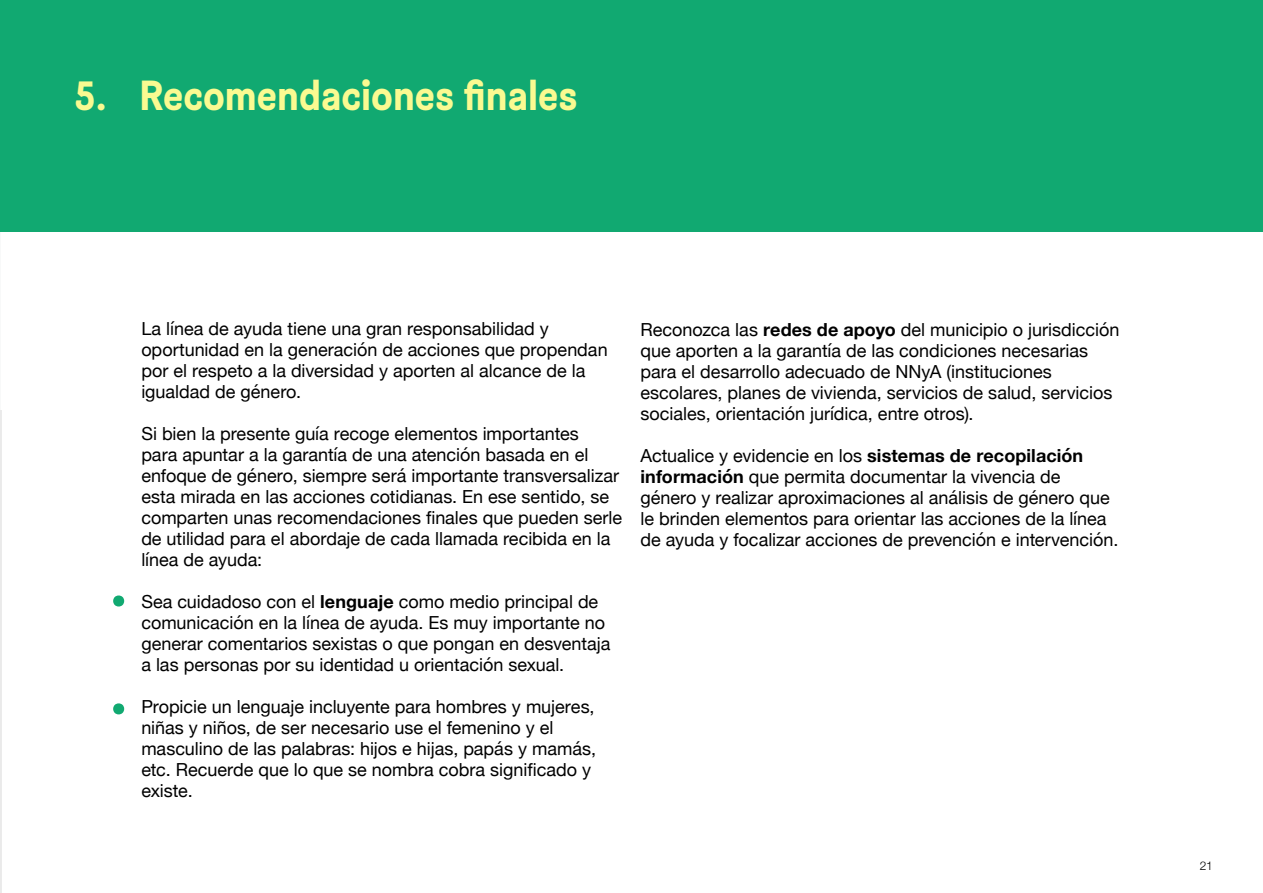
<style>
.page{position:relative;width:1263px;height:893px;background:#fff}
.page>*{position:absolute;margin:0;border:0;box-sizing:border-box;transform-origin:0 0}
.t1{font:700 42px "Brezel Grotesk";color:#fafa91}
.t2{font:18px/21px "Helvetica Neue";color:#000}
.t3{font:300 12px "Helvetica Neue";color:#000}
.s1{font-weight:700}
</style>
<div class="page">
<div style="left:0;top:0;width:1263px;height:231px;background:#11a971"></div>
<svg style="left:113px;top:595px;width:11px;height:11px"></svg>
<svg style="left:113px;top:703px;width:11px;height:11px"></svg>
<img style="left:0;top:410px;width:1px;height:483px">
<h1 class="t1" style="left:75px;top:69px;width:504px">5. Recomendaciones finales</h1>
<p class="t2" style="left:141px;top:319px;width:468px">La línea de ayuda tiene una gran responsabilidad y oportunidad en la generación de acciones que propendan por el respeto a la diversidad y aporten al alcance de la igualdad de género.</p>
<p class="t2" style="left:141px;top:424px;width:482px">Si bien la presente guía recoge elementos importantes<br>para apuntar a la garantía de una atención basada en el enfoque de género, siempre será importante transversalizar esta mirada en las acciones cotidianas. En ese sentido, se comparten unas recomendaciones finales que pueden serle de utilidad para el abordaje de cada llamada recibida en la línea de ayuda:</p>
<p class="t2" style="left:141px;top:592px;width:471px">Sea cuidadoso con el <span class="s1">lenguaje</span> como medio principal de comunicación en la línea de ayuda. Es muy importante no generar comentarios sexistas o que pongan en desventaja a las personas por su identidad u orientación sexual.</p>
<p class="t2" style="left:141px;top:697px;width:456px">Propicie un lenguaje incluyente para hombres y mujeres, niñas y niños, de ser necesario use el femenino y el masculino de las palabras: hijos e hijas, papás y mamás, etc. Recuerde que lo que se nombra cobra significado y existe.</p>
<p class="t2" style="left:640px;top:320px;width:480px">Reconozca las <span class="s1">redes de apoyo</span> del municipio o jurisdicción que aporten a la garantía de las condiciones necesarias para el desarrollo adecuado de NNyA (instituciones escolares, planes de vivienda, servicios de salud, servicios sociales, orientación jurídica, entre otros).</p>
<p class="t2" style="left:640px;top:446px;width:479px">Actualice y evidencie en los <span class="s1">sistemas de recopilación información</span> que permita documentar la vivencia de género y realizar aproximaciones al análisis de género que le brinden elementos para orientar las acciones de la línea de ayuda y focalizar acciones de prevención e intervención.</p>
<p class="t3" style="left:1200px;top:856px;width:15px">21</p>
</div>
